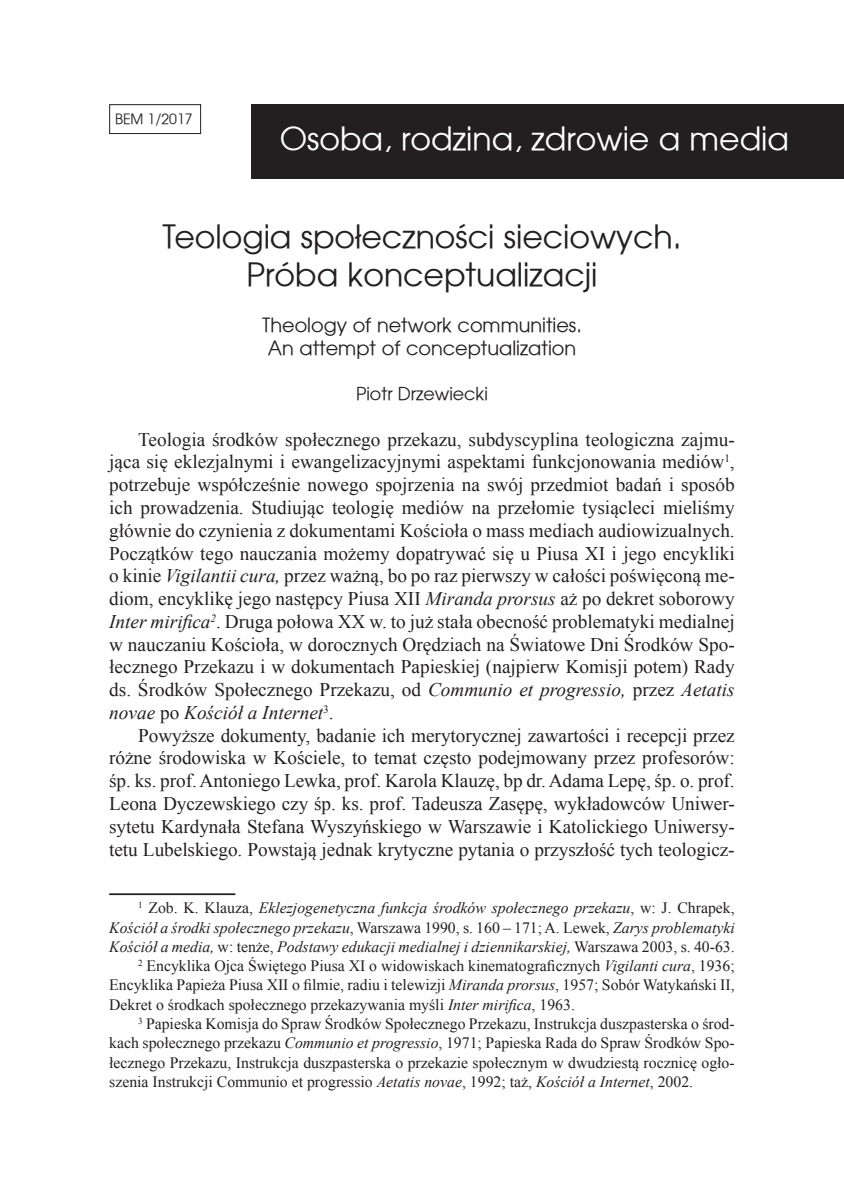
<style>
.page{position:relative;width:844px;height:1191px;background:#fff}
.page>*{position:absolute;margin:0;border:0;box-sizing:border-box;transform-origin:0 0}
.t1{font:31.5px/37.8px "Avalon";color:#231f20;text-align:center}
.t2{font:31.5px "Avalon";color:#fff}
.t3{font:19.25px/22.8px "Times New Roman";color:#231f20;text-align:justify}
.t4{font:19.25px/22.8px "Avalon";color:#231f20}
.t5{font:17.5px "Avalon";color:#231f20}
.t6{font:15.75px "Times New Roman";color:#231f20}
.t7{font:italic 15.75px "Times New Roman";color:#231f20}
.t8{font:14px "Avalon";color:#231f20}
.s1{font-style:italic}
.s2{font-style:normal}
</style>
<div class="page">
<div style="left:252px;top:104px;width:591px;height:75px;background:#231f20"></div>
<div style="left:109px;top:104px;width:92px;height:30px;border:1px solid #231f20"></div>
<hr style="left:109px;top:893px;width:126px;height:2px;background:#231f20">
<p class="t8" style="left:115px;top:111px;width:79px">BEM 1/2017</p>
<h1 class="t2" style="left:280px;top:120px;width:510px">Osoba, rodzina, zdrowie a media</h1>
<h1 class="t1" style="left:162px;top:217px;width:520px">Teologia społeczności sieciowych.<br>Próba konceptualizacji</h1>
<p class="t4" style="left:262px;top:313px;width:321px">Theology of network communities.<br>An attempt of conceptualization</p>
<p class="t5" style="left:356px;top:383px;width:133px">Piotr Drzewiecki</p>
<p class="t3" style="left:109px;top:427px;width:627px;text-indent:29px">Teologia środków społecznego przekazu, subdyscyplina teologiczna zajmu&shy;jąca się eklezjalnymi i ewangelizacyjnymi aspektami funkcjonowania mediów<sup>1</sup>, potrzebuje współcześnie nowego spojrzenia na swój przedmiot badań i sposób ich prowadzenia. Studiując teologię mediów na przełomie tysiącleci mieliśmy głównie do czynienia z dokumentami Kościoła o mass mediach audiowizualnych.<br>Początków tego nauczania możemy dopatrywać się u Piusa XI i jego encykliki o kinie <span class="s1">Vigilantii cura,</span> przez ważną, bo po raz pierwszy w całości poświęconą me&shy;diom, encyklikę jego następcy Piusa XII <span class="s1">Miranda prorsus</span> aż po dekret soborowy <span class="s1">Inter mirifica</span><sup>2</sup>. Druga połowa XX w. to już stała obecność problematyki medialnej w nauczaniu Kościoła, w dorocznych Orędziach na Światowe Dni Środków Spo&shy;łecznego Przekazu i w dokumentach Papieskiej (najpierw Komisji potem) Rady ds. Środków Społecznego Przekazu, od <span class="s1">Communio et progressio,</span> przez <span class="s1">Aetatis novae</span> po <span class="s1">Kościół a Internet</span><sup>3</sup>.</p>
<p class="t3" style="left:109px;top:723px;width:627px;text-indent:29px">Powyższe dokumenty, badanie ich merytorycznej zawartości i recepcji przez różne środowiska w Kościele, to temat często podejmowany przez profesorów: śp. ks. prof. Antoniego Lewka, prof. Karola Klauzę, bp dr. Adama Lepę, śp. o. prof.<br>Leona Dyczewskiego czy śp. ks. prof. Tadeusza Zasępę, wykładowców Uniwer&shy;sytetu Kardynała Stefana Wyszyńskiego w Warszawie i Katolickiego Uniwersy&shy;tetu Lubelskiego. Powstają jednak krytyczne pytania o przyszłość tych teologicz-</p>
<p class="t7" style="left:138px;top:897px;width:598px"><sup>1</sup> <span class="s2">Zob. K. Klauza,</span> Eklezjogenetyczna funkcja środków społecznego przekazu<span class="s2">, w: J. Chrapek,</span></p>
<p class="t7" style="left:109px;top:916px;width:627px">Kościół a środki społecznego przekazu<span class="s2">, Warszawa 1990, s. 160 – 171; A. Lewek,</span> Zarys problematyki</p>
<p class="t7" style="left:109px;top:936px;width:627px">Kościół a media, <span class="s2">w: tenże,</span> Podstawy edukacji medialnej i dziennikarskiej, <span class="s2">Warszawa 2003, s. 40-63.</span></p>
<p class="t6" style="left:138px;top:955px;width:598px"><sup>2</sup> Encyklika Ojca Świętego Piusa XI o widowiskach kinematograficznych <span class="s1">Vigilanti cura</span>, 1936;</p>
<p class="t6" style="left:109px;top:974px;width:627px">Encyklika Papieża Piusa XII o filmie, radiu i telewizji <span class="s1">Miranda prorsus</span>, 1957; Sobór Watykański II,</p>
<p class="t6" style="left:109px;top:994px;width:467px">Dekret o środkach społecznego przekazywania myśli <span class="s1">Inter mirifica</span>, 1963.</p>
<p class="t6" style="left:138px;top:1013px;width:598px"><sup>3</sup> Papieska Komisja do Spraw Środków Społecznego Przekazu, Instrukcja duszpasterska o środ-</p>
<p class="t6" style="left:109px;top:1032px;width:627px">kach społecznego przekazu <span class="s1">Communio et progressio</span>, 1971; Papieska Rada do Spraw Środków Spo-</p>
<p class="t6" style="left:109px;top:1051px;width:627px">łecznego Przekazu, Instrukcja duszpasterska o przekazie społecznym w dwudziestą rocznicę ogło-</p>
<p class="t6" style="left:109px;top:1071px;width:585px">szenia Instrukcji Communio et progressio <span class="s1">Aetatis novae</span>, 1992; taż, <span class="s1">Kościół a Internet</span>, 2002.</p>
</div>
